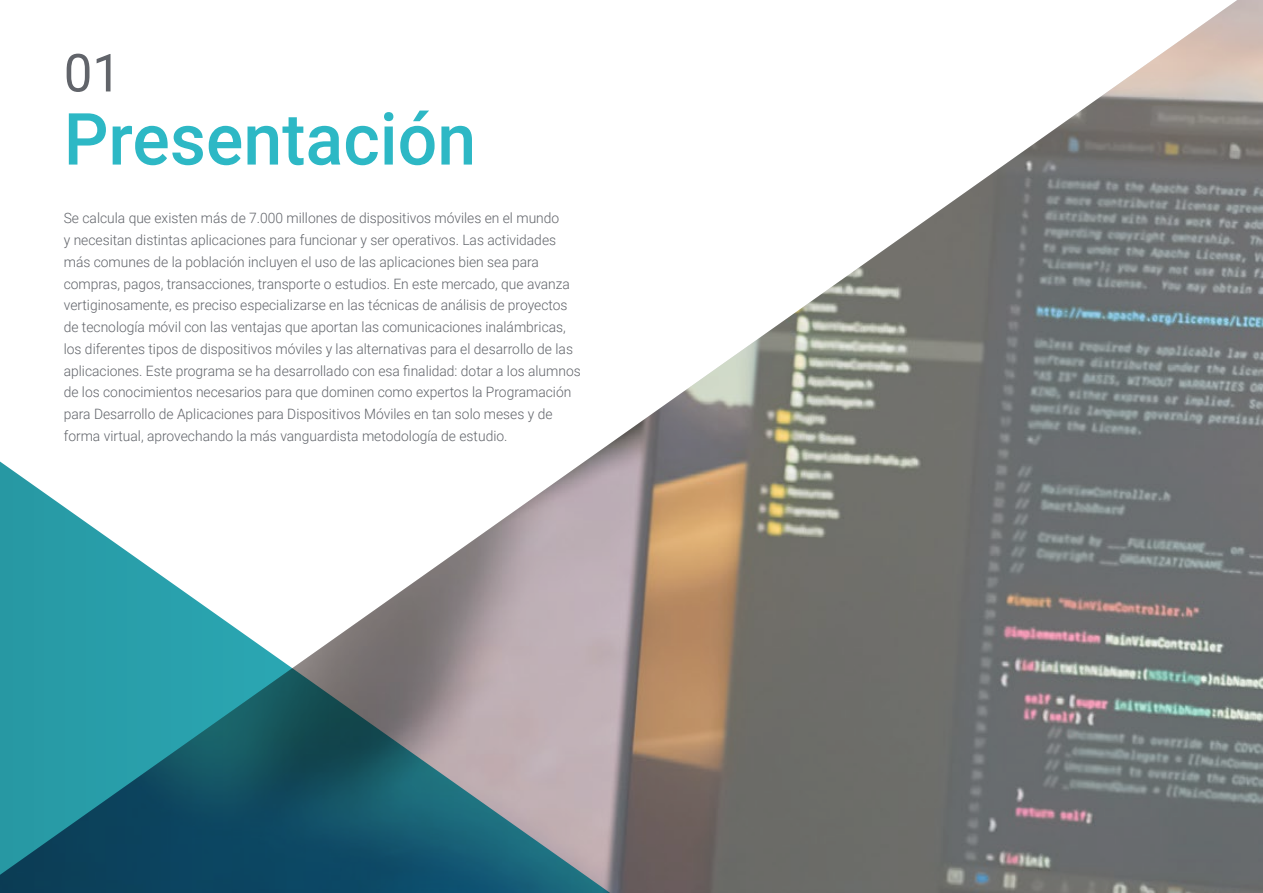
<style>
.page{position:relative;width:1263px;height:893px;background:#fff}
.page>*{position:absolute;margin:0;border:0;box-sizing:border-box;transform-origin:0 0}
.t1{font:500 72px "Roboto";color:#2db8c5}
.t2{font:52.5px "Roboto";color:#61646a}
.t3{font:300 14.25px/21.8px "Roboto";color:#61646a}
</style>
<div class="page">
<img style="left:606px;top:0;width:657px;height:893px">
<svg style="left:0;top:446px;width:640px;height:447px"></svg>
<h2 class="t2" style="left:64px;top:36px;width:59px">01</h2>
<h1 class="t1" style="left:64px;top:89px;width:414px">Presentación</h1>
<p class="t3" style="left:64px;top:207px;width:518px">Se calcula que existen más de 7.000 millones de dispositivos móviles en el mundo<br>y necesitan distintas aplicaciones para funcionar y ser operativos. Las actividades más comunes de la población incluyen el uso de las aplicaciones bien sea para compras, pagos, transacciones, transporte o estudios. En este mercado, que avanza vertiginosamente, es preciso especializarse en las técnicas de análisis de proyectos de tecnología móvil con las ventajas que aportan las comunicaciones inalámbricas, los diferentes tipos de dispositivos móviles y las alternativas para el desarrollo de las aplicaciones. Este programa se ha desarrollado con esa finalidad: dotar a los alumnos de los conocimientos necesarios para que dominen como expertos la Programación para Desarrollo de Aplicaciones para Dispositivos Móviles en tan solo meses y de forma virtual, aprovechando la más vanguardista metodología de estudio.</p>
</div>
